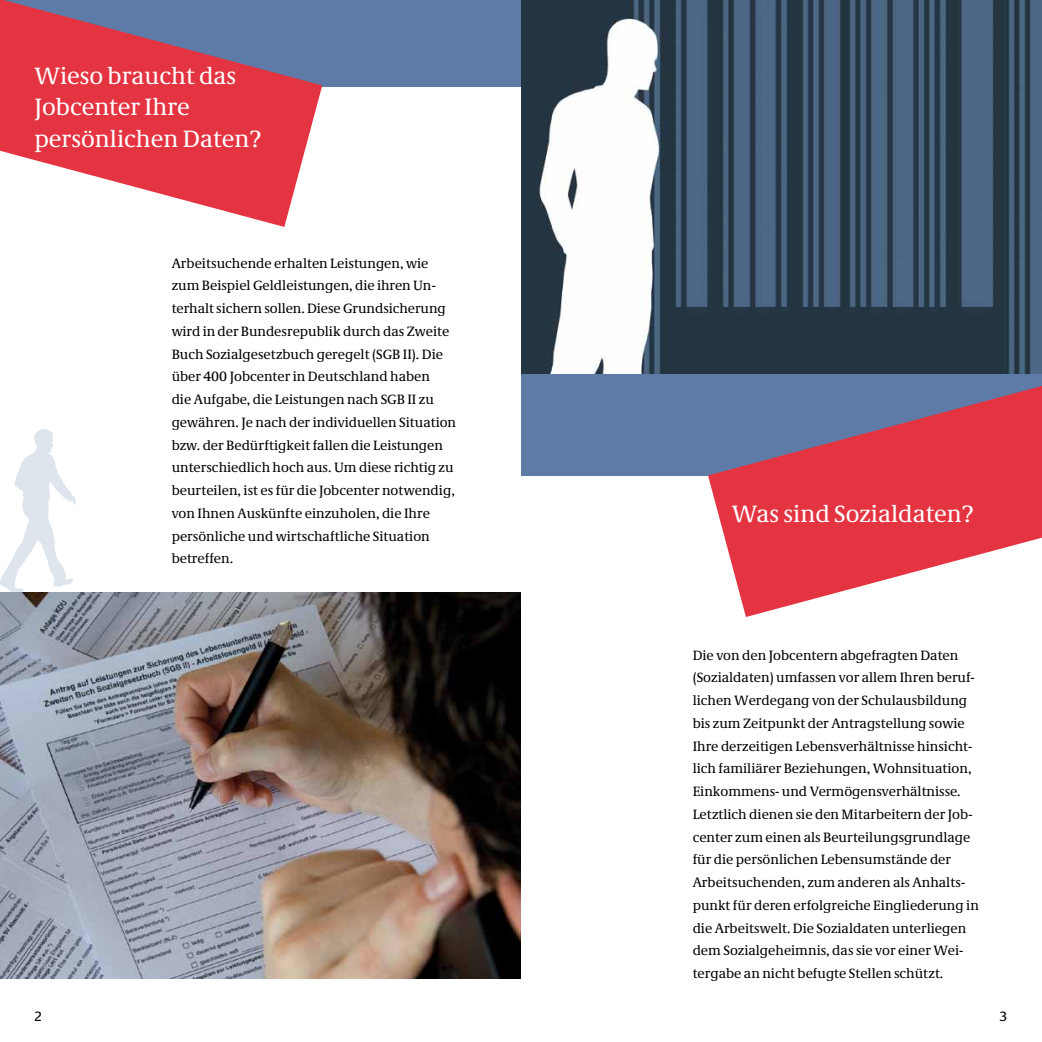
<style>
.page{position:relative;width:1042px;height:1042px;background:#fff}
.page>*{position:absolute;margin:0;border:0;box-sizing:border-box;transform-origin:0 0}
.t1{font:24.5px/31.5px "Neue Demos";color:#fff}
.t2{font:14px/22.8px "Neue Demos";color:#000}
.t3{font:14px "Neue Praxis";color:#000}
</style>
<div class="page">
<svg style="left:0;top:429px;width:76px;height:163px"></svg>
<div style="left:0;top:0;width:521px;height:87px;background:#5d7ba6"></div>
<img style="left:0;top:592px;width:521px;height:387px">
<img style="left:521px;top:0;width:521px;height:374px">
<svg style="left:0;top:0;width:322px;height:227px;fill:#e53441"></svg>
<div style="left:521px;top:374px;width:521px;height:101px;background:#5d7ba6"></div>
<svg style="left:708px;top:386px;width:334px;height:231px;fill:#e53441"></svg>
<h1 class="t1" style="left:34px;top:60px;width:228px">Wieso braucht das<br>Jobcenter Ihre persönlichen Daten?</h1>
<p class="t2" style="left:172px;top:251px;width:286px">Arbeitsuchende erhalten Leistungen, wie zum Beispiel Geldleistungen, die ihren Un&shy;terhalt sichern sollen. Diese Grundsicherung wird in der Bundesrepublik durch das Zweite Buch Sozialgesetzbuch geregelt (SGB II). Die über 400 Jobcenter in Deutschland haben<br>die Aufgabe, die Leistungen nach SGB II zu gewähren. Je nach der individuellen Situation bzw. der Bedürftigkeit fallen die Leistungen unterschiedlich hoch aus. Um diese richtig zu beurteilen, ist es für die Jobcenter notwendig, von Ihnen Auskünfte einzuholen, die Ihre persönliche und wirtschaftliche Situation betreffen.</p>
<h1 class="t1" style="left:732px;top:498px;width:243px">Was sind Sozialdaten?</h1>
<p class="t2" style="left:693px;top:643px;width:288px">Die von den Jobcentern abgefragten Daten (Sozialdaten) umfassen vor allem Ihren beruf&shy;lichen Werdegang von der Schulausbildung bis zum Zeitpunkt der Antragstellung sowie Ihre derzeitigen Lebensverhältnisse hinsicht&shy;lich familiärer Beziehungen, Wohnsituation, Einkommens- und Vermögensverhältnisse.<br>Letztlich dienen sie den Mitarbeitern der Job&shy;center zum einen als Beurteilungsgrundlage für die persönlichen Lebensumstände der Arbeitsuchenden, zum anderen als Anhalts&shy;punkt für deren erfolgreiche Eingliederung in die Arbeitswelt. Die Sozialdaten unterliegen dem Sozialgeheimnis, das sie vor einer Wei&shy;tergabe an nicht befugte Stellen schützt.</p>
<p class="t3" style="left:35px;top:1007px;width:8px">2</p>
<p class="t3" style="left:1000px;top:1007px;width:9px">3</p>
</div>
